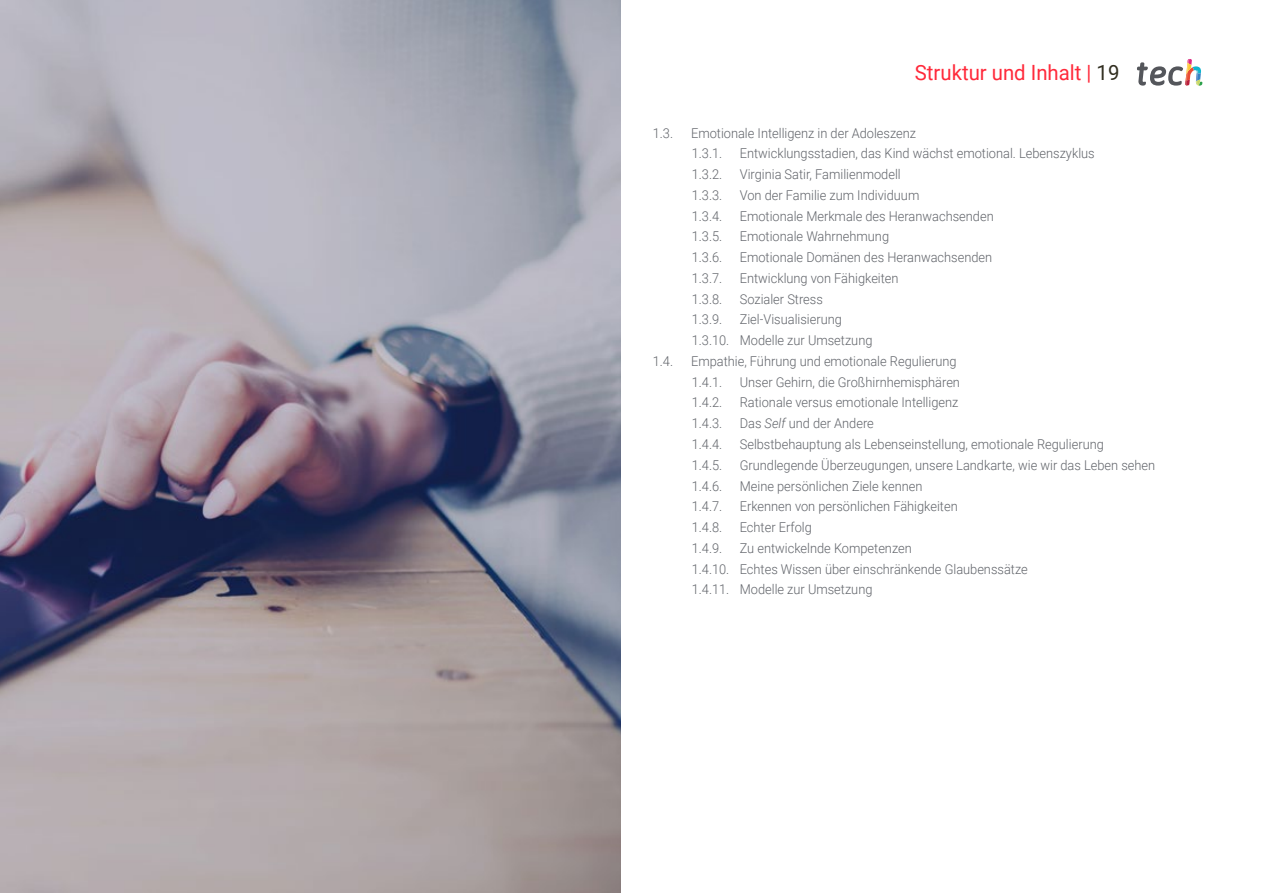
<style>
.page{position:relative;width:1263px;height:893px;background:#fff}
.page>*{position:absolute;margin:0;border:0;box-sizing:border-box;transform-origin:0 0}
.Sección___Pag{font:21px "Roboto";color:#ff293a}
.Temario_nivel_2{font:300 13.5px "Roboto";color:#61646a;scale:.95 1}
.Temario1{font:300 13.5px "Roboto";color:#61646a;scale:.95 1}
.s1{color:#312e20}
.s2{font-style:italic}
</style>
<div class="page">
<svg style="left:1137px;top:59px;width:65px;height:27px"></svg>
<img style="left:0;top:0;width:621px;height:893px">
<p class="Sección___Pag" style="left:915px;top:57px;width:206px">Struktur und Inhalt | <span class="s1">19</span></p>
<p class="Temario1" style="left:653px;top:123px;width:23px">1.3.</p>
<p class="Temario1" style="left:691px;top:123px;width:238px">Emotionale Intelligenz in der Adoleszenz</p>
<p class="Temario_nivel_2" style="left:692px;top:144px;width:34px">1.3.1.</p>
<p class="Temario_nivel_2" style="left:740px;top:144px;width:375px">Entwicklungsstadien, das Kind wächst emotional. Lebenszyklus</p>
<p class="Temario_nivel_2" style="left:692px;top:165px;width:34px">1.3.2.</p>
<p class="Temario_nivel_2" style="left:740px;top:165px;width:171px">Virginia Satir, Familienmodell</p>
<p class="Temario_nivel_2" style="left:692px;top:186px;width:34px">1.3.3.</p>
<p class="Temario_nivel_2" style="left:740px;top:186px;width:191px">Von der Familie zum Individuum</p>
<p class="Temario_nivel_2" style="left:692px;top:206px;width:34px">1.3.4.</p>
<p class="Temario_nivel_2" style="left:740px;top:206px;width:269px">Emotionale Merkmale des Heranwachsenden</p>
<p class="Temario_nivel_2" style="left:692px;top:227px;width:34px">1.3.5.</p>
<p class="Temario_nivel_2" style="left:740px;top:227px;width:159px">Emotionale Wahrnehmung</p>
<p class="Temario_nivel_2" style="left:692px;top:248px;width:34px">1.3.6.</p>
<p class="Temario_nivel_2" style="left:740px;top:248px;width:267px">Emotionale Domänen des Heranwachsenden</p>
<p class="Temario_nivel_2" style="left:692px;top:269px;width:34px">1.3.7.</p>
<p class="Temario_nivel_2" style="left:740px;top:269px;width:169px">Entwicklung von Fähigkeiten</p>
<p class="Temario_nivel_2" style="left:692px;top:289px;width:34px">1.3.8.</p>
<p class="Temario_nivel_2" style="left:740px;top:289px;width:89px">Sozialer Stress</p>
<p class="Temario_nivel_2" style="left:692px;top:310px;width:34px">1.3.9.</p>
<p class="Temario_nivel_2" style="left:740px;top:310px;width:109px">Ziel-Visualisierung</p>
<p class="Temario_nivel_2" style="left:692px;top:331px;width:192px">1.3.10. Modelle zur Umsetzung</p>
<p class="Temario1" style="left:653px;top:352px;width:23px">1.4.</p>
<p class="Temario1" style="left:691px;top:352px;width:281px">Empathie, Führung und emotionale Regulierung</p>
<p class="Temario_nivel_2" style="left:692px;top:372px;width:34px">1.4.1.</p>
<p class="Temario_nivel_2" style="left:740px;top:372px;width:233px">Unser Gehirn, die Großhirnhemisphären</p>
<p class="Temario_nivel_2" style="left:692px;top:393px;width:34px">1.4.2.</p>
<p class="Temario_nivel_2" style="left:740px;top:393px;width:232px">Rationale versus emotionale Intelligenz</p>
<p class="Temario_nivel_2" style="left:692px;top:414px;width:34px">1.4.3.</p>
<p class="Temario_nivel_2" style="left:740px;top:414px;width:143px">Das <span class="s2">Self</span> und der Andere</p>
<p class="Temario_nivel_2" style="left:692px;top:435px;width:34px">1.4.4.</p>
<p class="Temario_nivel_2" style="left:740px;top:435px;width:385px">Selbstbehauptung als Lebenseinstellung, emotionale Regulierung</p>
<p class="Temario_nivel_2" style="left:692px;top:455px;width:34px">1.4.5.</p>
<p class="Temario_nivel_2" style="left:740px;top:455px;width:439px">Grundlegende Überzeugungen, unsere Landkarte, wie wir das Leben sehen</p>
<p class="Temario_nivel_2" style="left:692px;top:476px;width:34px">1.4.6.</p>
<p class="Temario_nivel_2" style="left:740px;top:476px;width:194px">Meine persönlichen Ziele kennen</p>
<p class="Temario_nivel_2" style="left:692px;top:497px;width:34px">1.4.7.</p>
<p class="Temario_nivel_2" style="left:740px;top:497px;width:231px">Erkennen von persönlichen Fähigkeiten</p>
<p class="Temario_nivel_2" style="left:692px;top:518px;width:34px">1.4.8.</p>
<p class="Temario_nivel_2" style="left:740px;top:518px;width:77px">Echter Erfolg</p>
<p class="Temario_nivel_2" style="left:692px;top:538px;width:34px">1.4.9.</p>
<p class="Temario_nivel_2" style="left:740px;top:538px;width:183px">Zu entwickelnde Kompetenzen</p>
<p class="Temario_nivel_2" style="left:692px;top:559px;width:355px">1.4.10. Echtes Wissen über einschränkende Glaubenssätze</p>
<p class="Temario_nivel_2" style="left:692px;top:580px;width:192px">1.4.11. Modelle zur Umsetzung</p>
</div>
